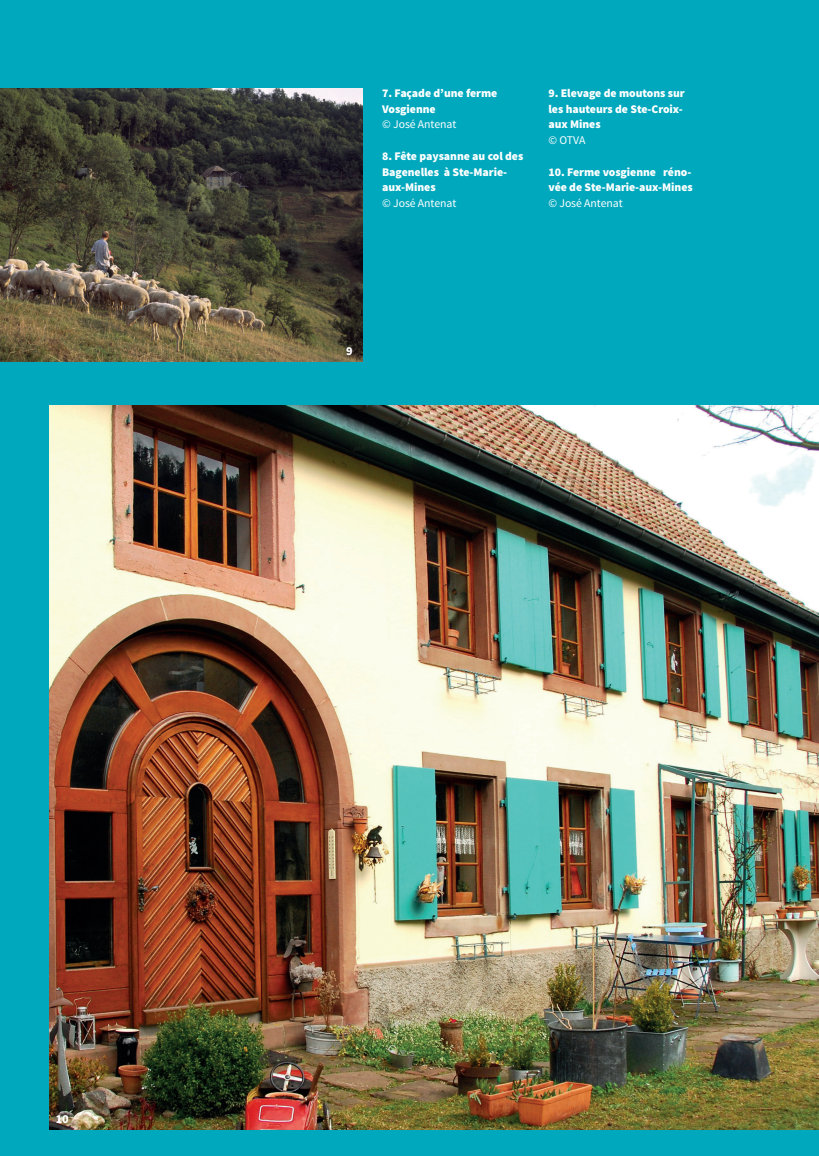
<style>
.page{position:relative;width:819px;height:1156px;background:#fff}
.page>*{position:absolute;margin:0;border:0;box-sizing:border-box;transform-origin:0 0}
.t1{font:900 12.25px "Source Sans Pro";color:#fff}
.t2{font:900 11.72px/15.8px "Source Sans Pro";letter-spacing:-.005em;color:#fff}
.t3{font:11.72px "Source Sans Pro";letter-spacing:-.005em;color:#fff}
</style>
<div class="page">
<div style="left:0;top:24px;width:819px;height:1132px;background:#00a8bd"></div>
<img style="left:49px;top:406px;width:770px;height:724px">
<img style="left:0;top:88px;width:362px;height:273px">
<div style="left:0;top:0;width:819px;height:33px;background:#00a8bd"></div>
<p class="t2" style="left:382px;top:86px;width:117px">7. Façade d’une ferme<br>Vosgienne</p>
<p class="t3" style="left:382px;top:117px;width:76px">© José Antenat</p>
<p class="t2" style="left:382px;top:149px;width:143px">8. Fête paysanne au col des<br>Bagenelles à Ste-Marie&shy;aux-Mines</p>
<p class="t3" style="left:382px;top:196px;width:76px">© José Antenat</p>
<p class="t2" style="left:548px;top:86px;width:138px">9. Elevage de moutons sur les hauteurs de Ste-Croix&shy;aux Mines</p>
<p class="t3" style="left:548px;top:133px;width:38px">© OTVA</p>
<p class="t2" style="left:548px;top:164px;width:146px">10. Ferme vosgienne réno&shy;vée de Ste-Marie-aux-Mines</p>
<p class="t3" style="left:548px;top:196px;width:76px">© José Antenat</p>
<p class="t1" style="left:346px;top:342px;width:8px">9</p>
<p class="t1" style="left:56px;top:1111px;width:15px">10</p>
</div>
